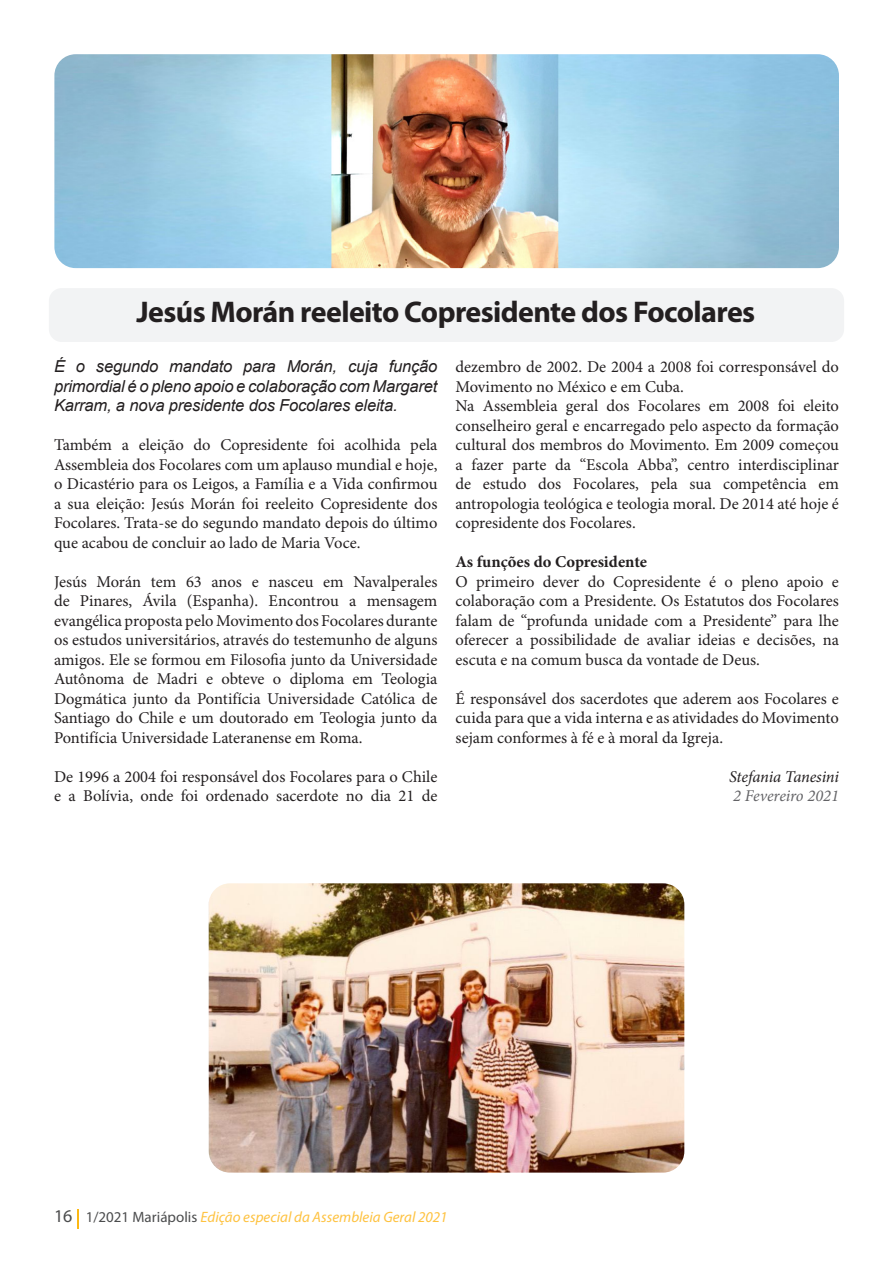
<style>
.page{position:relative;width:893px;height:1263px;background:#fff}
.page>*{position:absolute;margin:0;border:0;box-sizing:border-box;transform-origin:0 0}
.Titel_arial_20{font:700 30px "Myriad Pro";letter-spacing:-.02em;color:#231f20}
.t1{font:16.5px/19.5px "Minion Pro";color:#231f20;text-align:justify}
.Intro{font:italic 16.5px/19.5px "Arial";letter-spacing:-.01em;color:#231f20;text-align:justify}
.t2{font:700 16.5px "Minion Pro";color:#231f20}
.t3{font:italic 16.5px "Minion Pro";letter-spacing:-.01em;color:#231f20}
.t4{font:italic 16.5px "Minion Pro";color:#636366}
.t5{font:italic 15px "Myriad Pro";color:#fec240}
.s1{font-style:normal;font-size:18px;color:#4b4c4d}
.s2{font-style:normal;color:#4b4c4d}
</style>
<div class="page">
<svg style="left:77px;top:1209px;width:2px;height:19px"></svg>
<img style="left:54px;top:54px;width:785px;height:214px">
<div style="left:49px;top:288px;width:795px;height:54px;background:#f2f3f4;border-radius:13px"></div>
<img style="left:209px;top:883px;width:475px;height:289px">
<p class="Titel_arial_20" style="left:136px;top:293px;width:620px">Jesús Morán reeleito Copresidente dos Focolares</p>
<p class="Intro" style="left:54px;top:357px;width:385px">É o segundo mandato para Morán, cuja função primordial é o pleno apoio e colaboração com Margaret Karram, a nova presidente dos Focolares eleita.</p>
<p class="t1" style="left:54px;top:436px;width:385px">Também a eleição do Copresidente foi acolhida pela Assembleia dos Focolares com um aplauso mundial e hoje, o Dicastério para os Leigos, a Família e a Vida confirmou a sua eleição: Jesús Morán foi reeleito Copresidente dos Focolares. Trata-se do segundo mandato depois do último que acabou de concluir ao lado de Maria Voce.</p>
<p class="t1" style="left:54px;top:573px;width:385px">Jesús Morán tem 63 anos e nasceu em Navalperales de Pinares, Ávila (Espanha). Encontrou a mensagem evangélica proposta pelo Movimento dos Focolares durante os estudos universitários, através do testemunho de alguns amigos. Ele se formou em Filosofia junto da Universidade Autônoma de Madri e obteve o diploma em Teologia Dogmática junto da Pontifícia Universidade Católica de Santiago do Chile e um doutorado em Teologia junto da Pontifícia Universidade Lateranense em Roma.</p>
<p class="t1" style="left:54px;top:768px;width:385px">De 1996 a 2004 foi responsável dos Focolares para o Chile e a Bolívia, onde foi ordenado sacerdote no dia 21 de</p>
<p class="t1" style="left:455px;top:358px;width:385px">dezembro de 2002. De 2004 a 2008 foi corresponsável do<br>Movimento no México e em Cuba.</p>
<p class="t1" style="left:455px;top:397px;width:385px">Na Assembleia geral dos Focolares em 2008 foi eleito conselheiro geral e encarregado pelo aspecto da formação cultural dos membros do Movimento. Em 2009 começou a fazer parte da “Escola Abba”, centro interdisciplinar de estudo dos Focolares, pela sua competência em antropologia teológica e teologia moral. De 2014 até hoje é copresidente dos Focolares.</p>
<p class="t2" style="left:455px;top:550px;width:193px">As funções do Copresidente</p>
<p class="t1" style="left:455px;top:573px;width:385px">O primeiro dever do Copresidente é o pleno apoio e colaboração com a Presidente. Os Estatutos dos Focolares falam de “profunda unidade com a Presidente” para lhe oferecer a possibilidade de avaliar ideias e decisões, na escuta e na comum busca da vontade de Deus.</p>
<p class="t1" style="left:455px;top:690px;width:385px">É responsável dos sacerdotes que aderem aos Focolares e cuida para que a vida interna e as atividades do Movimento sejam conformes à fé e à moral da Igreja.</p>
<p class="t3" style="left:729px;top:765px;width:111px">Stefania Tanesini</p>
<p class="t4" style="left:733px;top:785px;width:107px">2 Fevereiro 2021</p>
<p class="t5" style="left:54px;top:1208px;width:395px"><span class="s1">16</span> <span class="s2">1/2021 Mariápolis</span> Edição especial da Assembleia Geral 2021</p>
</div>
